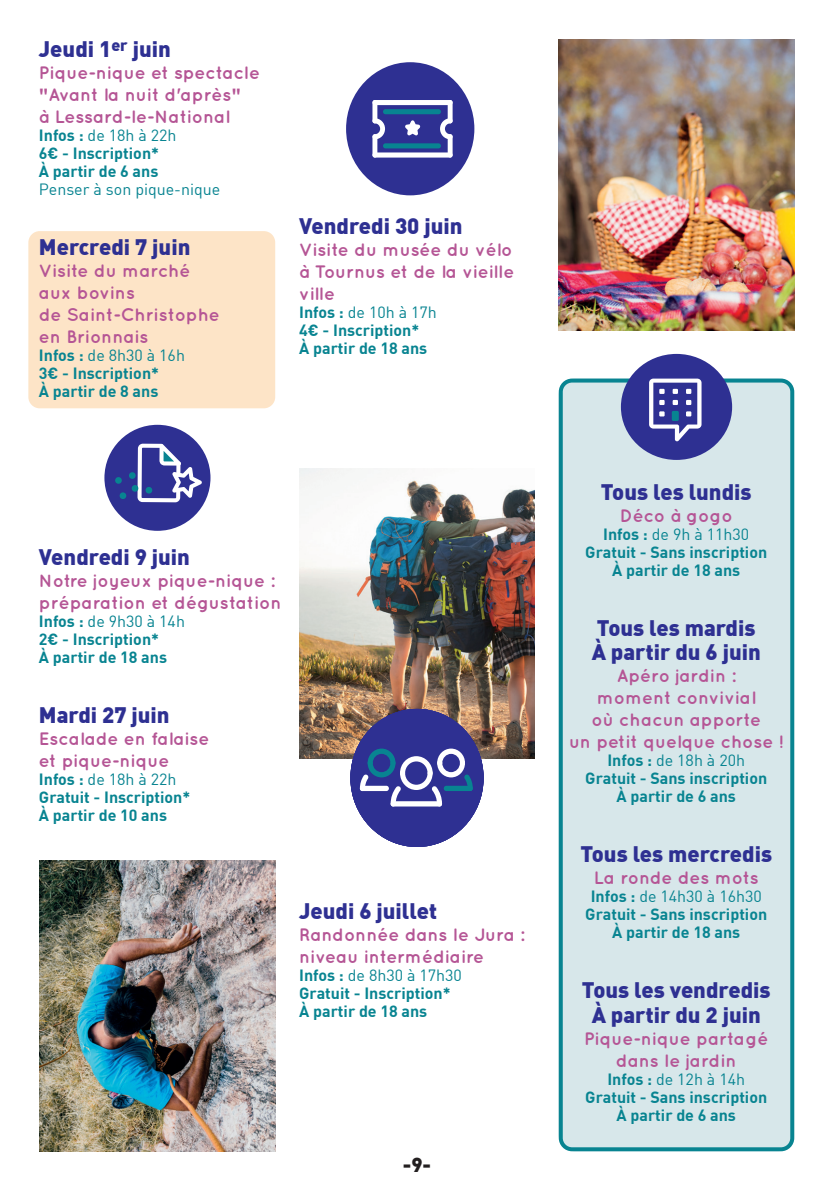
<style>
.page{position:relative;width:834px;height:1191px;background:#fff}
.page>*{position:absolute;margin:0;border:0;box-sizing:border-box;transform-origin:0 0}
.t1{font:900 22px/24px "DIN Offc";color:#2e3092}
.t2{font:900 20px "DIN Offc";color:#231f20}
.t3{font:700 18px/22px "Quicksand";color:#b55595}
.t4{font:700 16px/18px "DIN Offc";color:#088491}
.t5{font:16px "DIN Offc";color:#088491}
.s1{font-family:"Source Sans Pro"}
.s2{font-weight:400}
</style>
<div class="page">
<div style="left:28px;top:231px;width:247px;height:177px;background:#fde4c7;border-radius:11px"></div>
<img style="left:299px;top:468px;width:235px;height:291px">
<img style="left:40px;top:860px;width:235px;height:291px">
<img style="left:558px;top:40px;width:236px;height:290px">
<div style="left:558px;top:378px;width:235px;height:773px;background:#d7e7ea;border-radius:17px"></div>
<div style="left:558px;top:378px;width:236px;height:773px;border:4px solid #088491;border-radius:11px"></div>
<div style="left:620px;top:354px;width:112px;height:106px;background:#2e3092;border-radius:50%"></div>
<svg style="left:649px;top:378px;width:52px;height:63px"></svg>
<div style="left:671px;top:411px;width:7px;height:10px;background:#088491;border-radius:2px"></div>
<div style="left:346px;top:62px;width:128px;height:133px;background:#2e3092;border-radius:50%"></div>
<div style="left:447px;top:134px;width:5px;height:24px;background:#fff;border-radius:2px"></div>
<div style="left:372px;top:152px;width:80px;height:6px;background:#fff;border-radius:2px"></div>
<div style="left:372px;top:134px;width:5px;height:24px;background:#fff;border-radius:2px"></div>
<div style="left:372px;top:100px;width:5px;height:23px;background:#fff;border-radius:2px"></div>
<div style="left:372px;top:100px;width:80px;height:5px;background:#fff;border-radius:2px"></div>
<div style="left:447px;top:100px;width:5px;height:23px;background:#fff;border-radius:2px"></div>
<svg style="left:440px;top:118px;width:12px;height:21px"></svg>
<svg style="left:372px;top:118px;width:13px;height:21px"></svg>
<svg style="left:405px;top:120px;width:15px;height:15px"></svg>
<div style="left:383px;top:109px;width:58px;height:5px;background:#088491;border-radius:2px"></div>
<div style="left:383px;top:143px;width:58px;height:5px;background:#088491;border-radius:2px"></div>
<div style="left:350px;top:709px;width:133px;height:138px;background:#2e3092;border-radius:50%"></div>
<svg style="left:360px;top:748px;width:112px;height:58px"></svg>
<div style="left:104px;top:425px;width:106px;height:106px;background:#2e3092;border-radius:50%"></div>
<svg style="left:115px;top:444px;width:87px;height:58px"></svg>
<h1 class="t1" style="left:39px;top:35px;width:133px">Jeudi 1<sup>er</sup> juin</h1>
<p class="t3" style="left:39px;top:61px;width:223px">Pique-nique et spectacle <span class="s1">"</span>Avant la nuit d'après<span class="s1">"<br></span>à Lessard-le-National</p>
<p class="t4" style="left:39px;top:125px;width:139px">Infos : <span class="s2">de 18h à 22h<br></span>6€ - Inscription*<br>À partir de 6 ans</p>
<p class="t5" style="left:39px;top:179px;width:183px">Penser à son pique-nique</p>
<h1 class="t1" style="left:39px;top:233px;width:153px">Mercredi 7 juin</h1>
<p class="t3" style="left:39px;top:259px;width:182px">Visite du marché aux bovins<br>de Saint-Christophe en Brionnais</p>
<p class="t4" style="left:39px;top:345px;width:147px">Infos : <span class="s2">de 8h30 à 16h<br></span>3€ - Inscription*<br>À partir de 8 ans</p>
<h1 class="t1" style="left:299px;top:213px;width:165px">Vendredi 30 juin</h1>
<p class="t3" style="left:299px;top:238px;width:216px;text-align:justify">Visite du musée du vélo à Tournus et de la vieille ville</p>
<p class="t4" style="left:299px;top:303px;width:139px">Infos : <span class="s2">de 10h à 17h<br></span>4€ - Inscription*<br>À partir de 18 ans</p>
<h1 class="t1" style="left:39px;top:543px;width:152px">Vendredi 9 juin</h1>
<p class="t3" style="left:39px;top:569px;width:244px">Notre joyeux pique-nique : préparation et dégustation</p>
<p class="t4" style="left:39px;top:611px;width:147px">Infos : <span class="s2">de 9h30 à 14h<br></span>2€ - Inscription*<br>À partir de 18 ans</p>
<h1 class="t1" style="left:39px;top:701px;width:132px">Mardi 27 juin</h1>
<p class="t3" style="left:39px;top:727px;width:172px">Escalade en falaise et pique-nique</p>
<p class="t4" style="left:39px;top:769px;width:153px">Infos : <span class="s2">de 18h à 22h<br></span>Gratuit - Inscription*<br>À partir de 10 ans</p>
<h1 class="t1" style="left:299px;top:897px;width:139px">Jeudi 6 juillet</h1>
<p class="t3" style="left:299px;top:922px;width:227px">Randonnée dans le Jura : niveau intermédiaire</p>
<p class="t4" style="left:299px;top:965px;width:164px">Infos : <span class="s2">de 8h30 à 17h30<br></span>Gratuit - Inscription*<br>À partir de 18 ans</p>
<p class="t2" style="left:403px;top:1151px;width:30px">-9-</p>
<h1 class="t1" style="left:600px;top:479px;width:152px">Tous les lundis</h1>
<p class="t3" style="left:620px;top:504px;width:114px">Déco à gogo</p>
<p class="t4" style="left:585px;top:525px;width:183px;text-align:center">Infos : <span class="s2">de 9h à 11h30<br></span>Gratuit - Sans inscription<br>À partir de 18 ans</p>
<h1 class="t1" style="left:591px;top:615px;width:171px">Tous les mardis<br>À partir du 6 juin</h1>
<p class="t3" style="left:569px;top:664px;width:215px;text-align:center">Apéro jardin :<br>moment convivial<br>où chacun apporte<br>un petit quelque chose !</p>
<p class="t4" style="left:585px;top:751px;width:183px;text-align:center">Infos : <span class="s2">de 18h à 20h<br></span>Gratuit - Sans inscription<br>À partir de 6 ans</p>
<h1 class="t1" style="left:580px;top:841px;width:193px">Tous les mercredis</h1>
<p class="t3" style="left:593px;top:866px;width:166px">La ronde des mots</p>
<p class="t4" style="left:585px;top:887px;width:183px;text-align:center">Infos : <span class="s2">de 14h30 à 16h30<br></span>Gratuit - Sans inscription<br>À partir de 18 ans</p>
<h1 class="t1" style="left:581px;top:977px;width:190px;text-align:center">Tous les vendredis<br>À partir du 2 juin</h1>
<p class="t3" style="left:584px;top:1026px;width:186px;text-align:center">Pique-nique partagé dans le jardin</p>
<p class="t4" style="left:585px;top:1069px;width:183px;text-align:center">Infos : <span class="s2">de 12h à 14h<br></span>Gratuit - Sans inscription<br>À partir de 6 ans</p>
</div>
